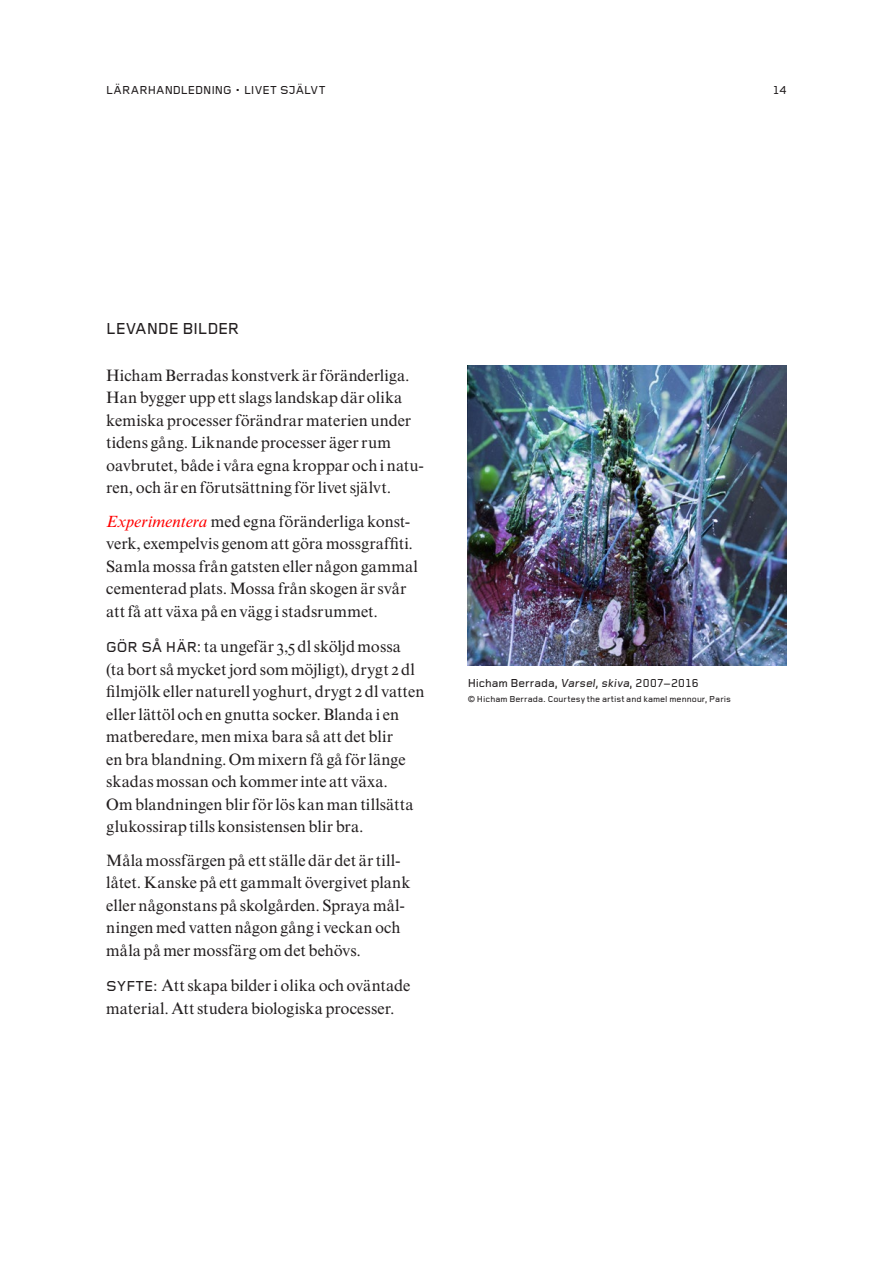
<style>
.page{position:relative;width:893px;height:1263px;background:#fff}
.page>*{position:absolute;margin:0;border:0;box-sizing:border-box;transform-origin:0 0}
.Brödtext{font:16.5px/22.5px "Times MM";color:#231f20}
.Brödtext-2{font:500 16.5px "Gridnik MM";letter-spacing:-.015em;color:#231f20}
.Bildtext{font:500 12px "Gridnik MM";letter-spacing:-.005em;color:#231f20}
.Rubrik{font:500 12px "Gridnik MM";letter-spacing:.01em;color:#231f20}
.Bildtext-2{font:500 9px "Gridnik MM";letter-spacing:.005em;color:#231f20}
.s1{font-style:italic;color:#f00}
.s2{font-family:"Gridnik MM";font-weight:500;font-size:15px}
</style>
<div class="page">
<img style="left:468px;top:366px;width:319px;height:299px">
<p class="Rubrik" style="left:106px;top:83px;width:221px">LÄRARHANDLEDNING • LIVET SJÄLVT</p>
<p class="Bildtext" style="left:773px;top:83px;width:15px">14</p>
<p class="Brödtext-2" style="left:106px;top:319px;width:135px">LEVANDE BILDER</p>
<p class="Brödtext" style="left:106px;top:364px;width:319px">Hicham Berradas konstverk är föränderliga.<br>Han bygger upp ett slags landskap där olika kemiska processer förändrar materien under tidens gång. Liknande processer äger rum oavbrutet, både i våra egna kroppar och i natu&shy;ren, och är en förutsättning för livet självt.</p>
<p class="Brödtext" style="left:106px;top:510px;width:313px"><span class="s1">Experimentera</span> med egna föränderliga konst&shy;verk, exempelvis genom att göra mossgraffiti.<br>Samla mossa från gatsten eller någon gammal cementerad plats. Mossa från skogen är svår att få att växa på en vägg i stadsrummet.</p>
<p class="Brödtext" style="left:106px;top:635px;width:320px"><span class="s2">GÖR SÅ HÄR</span>: ta ungefär 3,5 dl sköljd mossa<br>(ta bort så mycket jord som möjligt), drygt 2 dl filmjölk eller naturell yoghurt, drygt 2 dl vatten eller lättöl och en gnutta socker. Blanda i en matberedare, men mixa bara så att det blir<br>en bra blandning. Om mixern få gå för länge skadas mossan och kommer inte att växa.<br>Om blandningen blir för lös kan man tillsätta glukossirap tills konsistensen blir bra.</p>
<p class="Brödtext" style="left:106px;top:849px;width:306px">Måla mossfärgen på ett ställe där det är til - låtet. Kanske på ett gammalt övergivet plank eller någonstans på skolgården. Spraya mål&shy;ningen med vatten någon gång i veckan och måla på mer mossfärg om det behövs.</p>
<p class="Brödtext" style="left:106px;top:974px;width:306px"><span class="s2">SYFTE:</span> Att skapa bilder i olika och oväntade material. Att studera biologiska processer.</p>
<p class="Bildtext" style="left:468px;top:677px;width:233px">Hicham Berrada, Varsel,skiva, 2007–2016</p>
<p class="Bildtext-2" style="left:468px;top:694px;width:265px">© Hicham Berrada. Courtesy the artist and kamel mennour, Paris</p>
</div>
